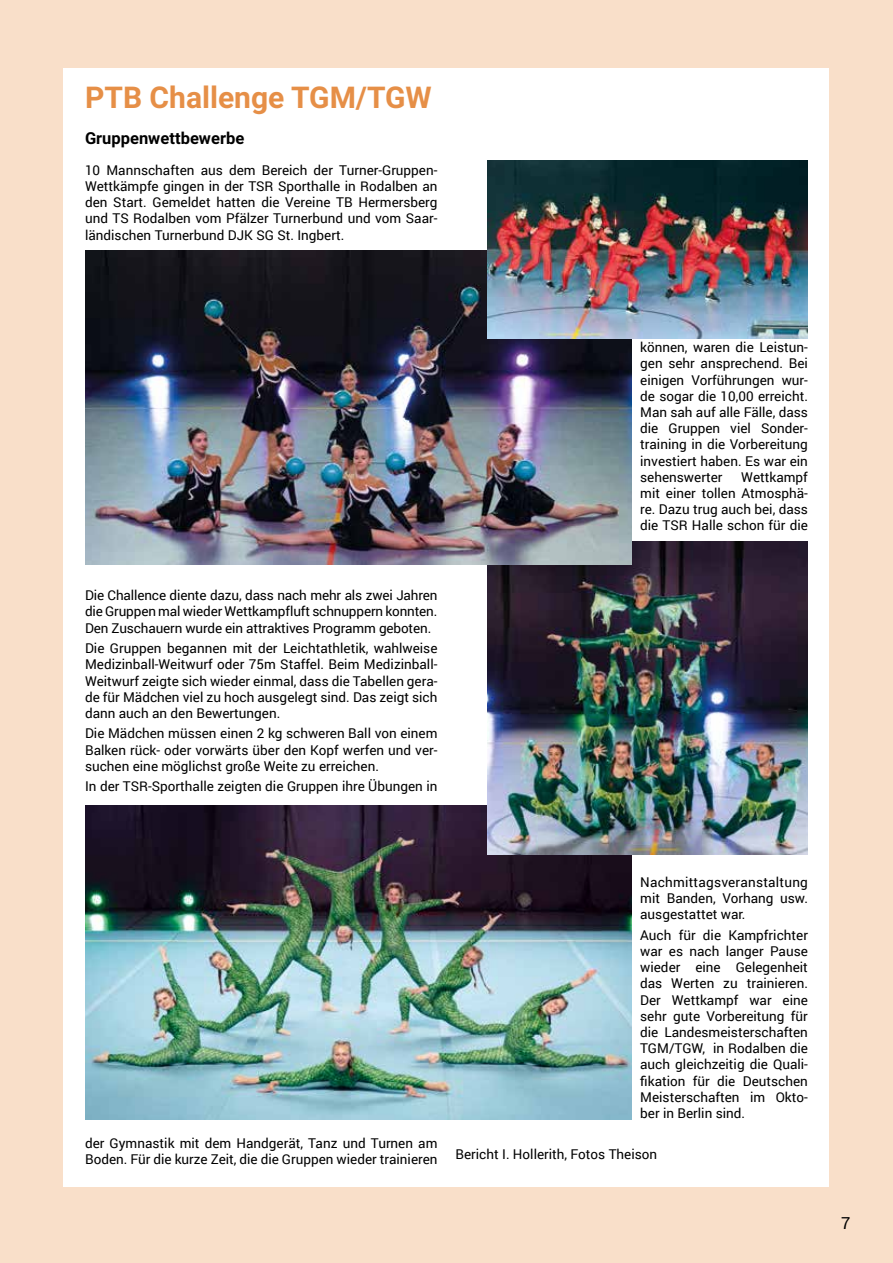
<style>
.page{position:relative;width:893px;height:1263px;background:#f9dfc9}
.page>*{position:absolute;margin:0;border:0;box-sizing:border-box;transform-origin:0 0}
.t1{font:700 30px "Roboto";color:#e68f47}
.t2{font:700 16.5px "Roboto";color:#000}
.t3{font:16.5px "Roboto";color:#000}
.t4{font:13.5px/16.2px "Roboto";color:#000;text-align:justify}
</style>
<div class="page">
<div style="left:64px;top:68px;width:765px;height:1118px;background:#fff"></div>
<img style="left:85px;top:805px;width:547px;height:314px">
<img style="left:488px;top:541px;width:320px;height:314px">
<img style="left:85px;top:251px;width:547px;height:314px">
<img style="left:488px;top:161px;width:320px;height:177px">
<h1 class="t1" style="left:85px;top:76px;width:348px">PTB Challenge TGM/TGW</h1>
<p class="t2" style="left:85px;top:126px;width:161px">Gruppenwettbewerbe</p>
<p class="t4" style="left:85px;top:161px;width:354px">10 Mannschaften aus dem Bereich der Turner-Gruppen-Wettkämpfe gingen in der TSR Sporthalle in Rodalben an den Start. Gemeldet hatten die Vereine TB Hermersberg und TS Rodalben vom Pfälzer Turnerbund und vom Saar&shy;ländischen Turnerbund DJK SG St. Ingbert.</p>
<p class="t4" style="left:85px;top:587px;width:354px">Die Challence diente dazu, dass nach mehr als zwei Jahren die Gruppen mal wieder Wettkampfluft schnuppern konnten.<br>Den Zuschauern wurde ein attraktives Programm geboten.</p>
<p class="t4" style="left:85px;top:640px;width:354px">Die Gruppen begannen mit der Leichtathletik, wahlweise Medizinball-Weitwurf oder 75m Staffel. Beim Medizinball-Weitwurf zeigte sich wieder einmal, dass die Tabellen gera&shy;de für Mädchen viel zu hoch ausgelegt sind. Das zeigt sich dann auch an den Bewertungen.</p>
<p class="t4" style="left:85px;top:725px;width:354px">Die Mädchen müssen einen 2 kg schweren Ball von einem Balken rück- oder vorwärts über den Kopf werfen und ver&shy;suchen eine möglichst große Weite zu erreichen.</p>
<p class="t4" style="left:85px;top:778px;width:354px">In der TSR-Sporthalle zeigten die Gruppen ihre Übungen in</p>
<p class="t4" style="left:640px;top:339px;width:169px">können, waren die Leistun&shy;gen sehr ansprechend. Bei einigen Vorführungen wur&shy;de sogar die 10,00 erreicht.<br>Man sah auf alle Fälle, dass die Gruppen viel Sonder&shy;training in die Vorbereitung investiert haben. Es war ein sehenswerter</p>
<p class="t4" style="left:640px;top:468px;width:169px;text-indent:101px">Wettkampf mit einer tollen Atmosphä&shy;re. Dazu trug auch bei, dass die TSR Halle schon für die</p>
<p class="t4" style="left:85px;top:1134px;width:354px">der Gymnastik mit dem Handgerät, Tanz und Turnen am<br>Boden. Für die kurze Zeit, die die Gruppen wieder trainieren</p>
<p class="t4" style="left:640px;top:873px;width:169px">Nachmittagsveranstaltung mit Banden, Vorhang usw. ausgestattet war.</p>
<p class="t4" style="left:640px;top:926px;width:169px">Auch für die Kampfrichter war es nach langer Pause wieder eine Gelegenheit das Werten zu trainieren.<br>Der Wettkampf war eine sehr gute Vorbereitung für die Landesmeisterschaften TGM/TGW, in Rodalben die auch gleichzeitig die Quali&shy;fikation für die Deutschen Meisterschaften im Okto&shy;ber in Berlin sind.</p>
<p class="t4" style="left:455px;top:1145px;width:203px">Bericht I. Hollerith, Fotos Theison</p>
<p class="t3" style="left:841px;top:1212px;width:11px">7</p>
</div>
